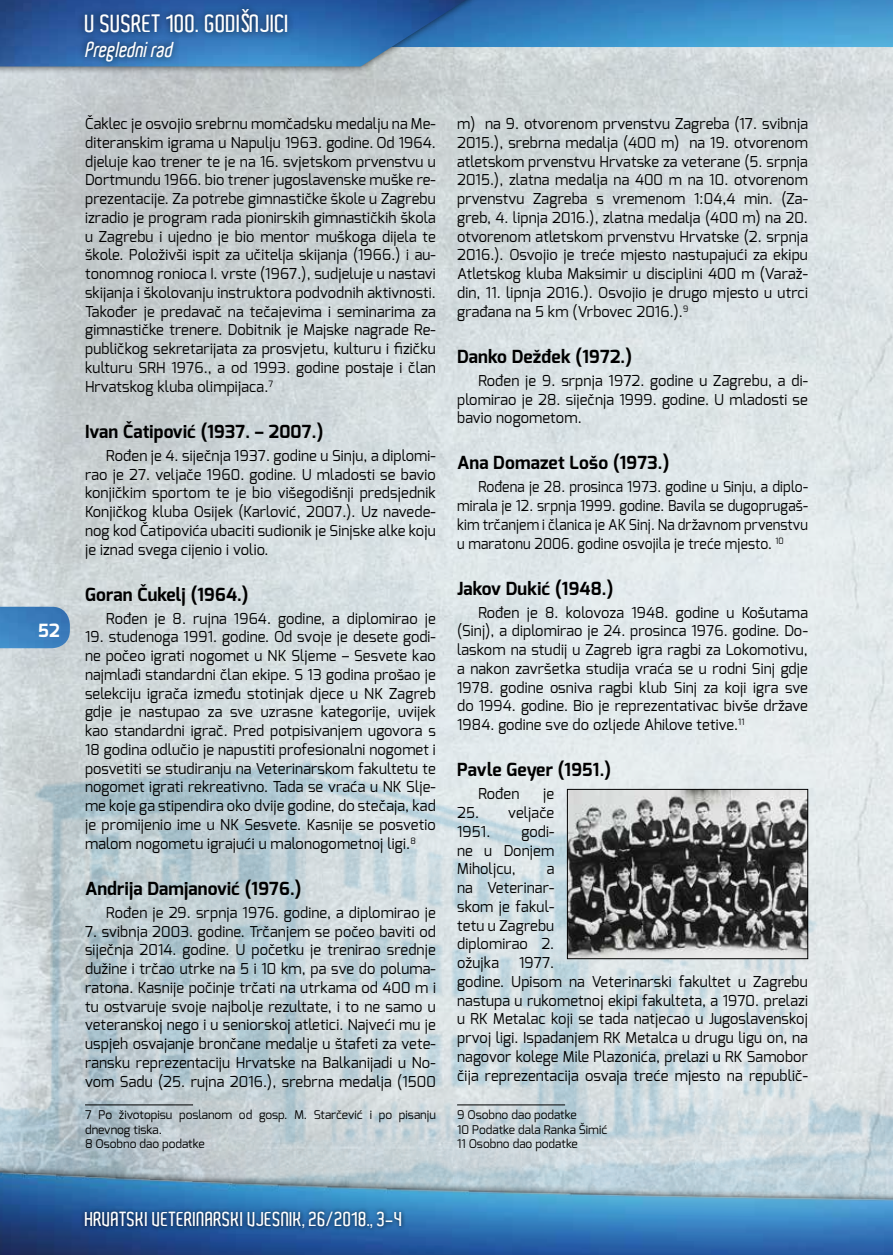
<style>
.page{position:relative;width:893px;height:1255px;background:#fff}
.page>*{position:absolute;margin:0;border:0;box-sizing:border-box;transform-origin:0 0}
.t1{font:600 24px "Aldo";color:#fff}
.t2{font:italic 600 21px "Aldo";color:#fff;scale:.9 1}
.t3{font:600 19.5px "Aldo";color:#fff}
.t4{font:700 18.15px "Exo";color:#fff}
.t5{font:700 18px "Exo";letter-spacing:.01em;color:#000}
.t6{font:15px/18.8px "Exo";letter-spacing:.01em;color:#000;text-align:justify}
.t7{font:15px/18.8px "Exo";letter-spacing:.01em;color:#000;text-align:justify;scale:.93 1}
.t8{font:12px/14.4px "Exo";color:#000}
.s1{font-family:"Libel Suit";font-weight:400;font-size:23.25px}
</style>
<div class="page">
<img style="left:0;top:47px;width:893px;height:1106px">
<img style="left:0;top:1153px;width:893px;height:101px">
<img style="left:0;top:606px;width:70px;height:42px">
<img style="left:505px;top:0;width:388px;height:47px">
<div style="left:0;top:0;width:505px;height:75px;background:#000;opacity:.75"></div>
<img style="left:0;top:0;width:498px;height:66px">
<div style="left:81px;top:1207px;width:325px;height:25px;background:#000;opacity:.75"></div>
<hr style="left:85px;top:1104px;width:108px;height:1px;background:#000">
<hr style="left:457px;top:1104px;width:108px;height:1px;background:#000">
<img style="left:569px;top:791px;width:237px;height:165px">
<div style="left:567px;top:789px;width:241px;height:169px;border:1px solid #000"></div>
<div style="left:77px;top:1px;width:218px;height:68px;background:#000;opacity:.75"></div>
<p class="t4" style="left:38px;top:618px;width:23px">52</p>
<h1 class="t1" style="left:85px;top:10px;width:206px">U SUSRET 100. GODI<span class="s1">Š</span>NJICI</h1>
<h2 class="t2" style="left:85px;top:38px;width:104px">Preglednirad</h2>
<p class="t6" style="left:85px;top:114px;width:352px">Čaklec je osvojio srebrnu momčadsku medalju na Me&shy;diteranskim igrama u Napulju 1963. godine. Od 1964. djeluje kao trener te je na 16. svjetskom prvenstvu u Dortmundu 1966. bio trener jugoslavenske muške re&shy;prezentacije. Za potrebe gimnastičke škole u Zagrebu izradio je program rada pionirskih gimnastičkih škola u Zagrebu i ujedno je bio mentor muškoga dijela te škole. Položivši ispit za učitelja skijanja (1966.) i au&shy;tonomnog ronioca I. vrste (1967.), sudjeluje u nastavi skijanja i školovanju instruktora podvodnih aktivnosti.<br>Također je predavač na tečajevima i seminarima za gimnastičke trenere. Dobitnik je Majske nagrade Re&shy;publičkog sekretarijata za prosvjetu, kulturu i fizičku kulturu SRH 1976., a od 1993. godine postaje i član Hrvatskog kluba olimpijaca.<sup>7</sup></p>
<p class="t5" style="left:85px;top:419px;width:240px">Ivan Čatipović (1937. – 2007.)</p>
<p class="t6" style="left:85px;top:446px;width:352px;text-indent:21px">Rođen je 4. siječnja 1937. godine u Sinju, a diplomi&shy;rao je 27. veljače 1960. godine. U mladosti se bavio konjičkim sportom te je bio višegodišnji predsjednik Konjičkog kluba Osijek (Karlović, 2007.). Uz navede&shy;nog kod Čatipovića ubaciti sudionik je Sinjske alke koju je iznad svega cijenio i volio.</p>
<p class="t5" style="left:85px;top:582px;width:165px">Goran Čukelj (1964.)</p>
<p class="t6" style="left:106px;top:608px;width:331px">Rođen je 8. rujna 1964. godine, a diplomirao je</p>
<p class="t6" style="left:85px;top:627px;width:352px">19. studenoga 1991. godine. Od svoje je desete godi&shy;ne počeo igrati nogomet u NK Sljeme – Sesvete kao najmlađi standardni član ekipe. S 13 godina prošao je selekciju igrača između stotinjak djece u NK Zagreb gdje je nastupao za sve uzrasne kategorije, uvijek kao standardni igrač. Pred potpisivanjem ugovora s 18 godina odlučio je napustiti profesionalni nogomet i posvetiti se studiranju na Veterinarskom fakultetu te nogomet igrati rekreativno. Tada se vraća u NK Slje&shy;me koje ga stipendira oko dvije godine, do stečaja, kad je promijenio ime u NK Sesvete. Kasnije se posvetio malom nogometu igrajući u malonogometnoj ligi.<sup>8</sup></p>
<p class="t5" style="left:85px;top:876px;width:218px">Andrija Damjanović (1976.)</p>
<p class="t6" style="left:106px;top:902px;width:331px">Rođen je 29. srpnja 1976. godine, a diplomirao je</p>
<p class="t6" style="left:85px;top:921px;width:352px">7. svibnja 2003. godine. Trčanjem se počeo baviti od siječnja 2014. godine. U početku je trenirao srednje dužine i trčao utrke na 5 i 10 km, pa sve do poluma&shy;ratona. Kasnije počinje trčati na utrkama od 400 m i tu ostvaruje svoje najbolje rezultate, i to ne samo u veteranskoj nego i u seniorskoj atletici. Najveći mu je uspjeh osvajanje brončane medalje u štafeti za vete&shy;ransku reprezentaciju Hrvatske na Balkanijadi u No&shy;vom Sadu (25. rujna 2016.), srebrna medalja (1500</p>
<p class="t8" style="left:85px;top:1107px;width:352px">7 Po životopisu poslanom od gosp. M. Starčević i po pisanju dnevnog tiska.<br>8 Osobno dao podatke</p>
<p class="t6" style="left:457px;top:114px;width:352px">m) na 9. otvorenom prvenstvu Zagreba (17. svibnja 2015.), srebrna medalja (400 m) na 19. otvorenom atletskom prvenstvu Hrvatske za veterane (5. srpnja 2015.), zlatna medalja na 400 m na 10. otvorenom prvenstvu Zagreba s vremenom 1:04,4 min. (Za&shy;greb, 4. lipnja 2016.), zlatna medalja (400 m) na 20. otvorenom atletskom prvenstvu Hrvatske (2. srpnja 2016.). Osvojio je treće mjesto nastupajući za ekipu Atletskog kluba Maksimir u disciplini 400 m (Varaž&shy;din, 11. lipnja 2016.). Osvojio je drugo mjesto u utrci građana na 5 km (Vrbovec 2016.).<sup>9</sup></p>
<p class="t5" style="left:457px;top:344px;width:176px">Danko Dežđek (1972.)</p>
<p class="t6" style="left:457px;top:371px;width:352px;text-indent:21px">Rođen je 9. srpnja 1972. godine u Zagrebu, a di&shy;plomirao je 28. siječnja 1999. godine. U mladosti se bavio nogometom.</p>
<p class="t5" style="left:457px;top:451px;width:214px">Ana Domazet Lošo (1973.)</p>
<p class="t7" style="left:457px;top:477px;width:379px;text-indent:21px">Rođena je 28. prosinca 1973. godine u Sinju, a diplo&shy;mirala je 12. srpnja 1999. godine. Bavila se dugoprugaš&shy;kim trčanjem i članica je AK Sinj. Na državnom prvenstvu u maratonu 2006. godine osvojila je treće mjesto. <sup>10</sup></p>
<p class="t5" style="left:457px;top:576px;width:158px">Jakov Dukić (1948.)</p>
<p class="t6" style="left:457px;top:602px;width:352px;text-indent:21px">Rođen je 8. kolovoza 1948. godine u Košutama (Sinj), a diplomirao je 24. prosinca 1976. godine. Do&shy;laskom na studij u Zagreb igra ragbi za Lokomotivu, a nakon završetka studija vraća se u rodni Sinj gdje 1978. godine osniva ragbi klub Sinj za koji igra sve do 1994. godine. Bio je reprezentativac bivše države 1984. godine sve do ozljede Ahilove tetive.<sup>11</sup></p>
<p class="t5" style="left:457px;top:758px;width:155px">Pavle Geyer (1951.)</p>
<p class="t6" style="left:478px;top:784px;width:43px">Rođen</p>
<p class="t6" style="left:543px;top:784px;width:13px">je</p>
<p class="t6" style="left:457px;top:803px;width:99px">25. veljače<br>1951.</p>
<p class="t6" style="left:457px;top:821px;width:99px;text-indent:64px">godi&shy;ne u Donjem Miholjcu,</p>
<p class="t6" style="left:457px;top:859px;width:99px;text-indent:90px">a na Veterinar&shy;skom je fakul&shy;tetu u Zagrebu diplomirao 2. ožujka</p>
<p class="t6" style="left:457px;top:953px;width:352px;text-align:left;text-indent:62px">1977.<br>godine. Upisom na Veterinarski fakultet u Zagrebu nastupa u rukometnoj ekipi fakulteta, a 1970. prelazi u RK Metalac koji se tada natjecao u Jugoslavenskoj prvoj ligi. Ispadanjem RK Metalca u drugu ligu on, na nagovor kolege Mile Plazonića, prelazi u RK Samobor čija reprezentacija osvaja treće mjesto na republič-</p>
<p class="t8" style="left:457px;top:1107px;width:152px">9 Osobno dao podatke<br>10 Podatke dala Ranka Šimić<br>11 Osobno dao podatke</p>
<h3 class="t3" style="left:85px;top:1207px;width:319px">HRVATSKI VETERINARSKI VJESNIK, 26/2018., 3-4</h3>
</div>
